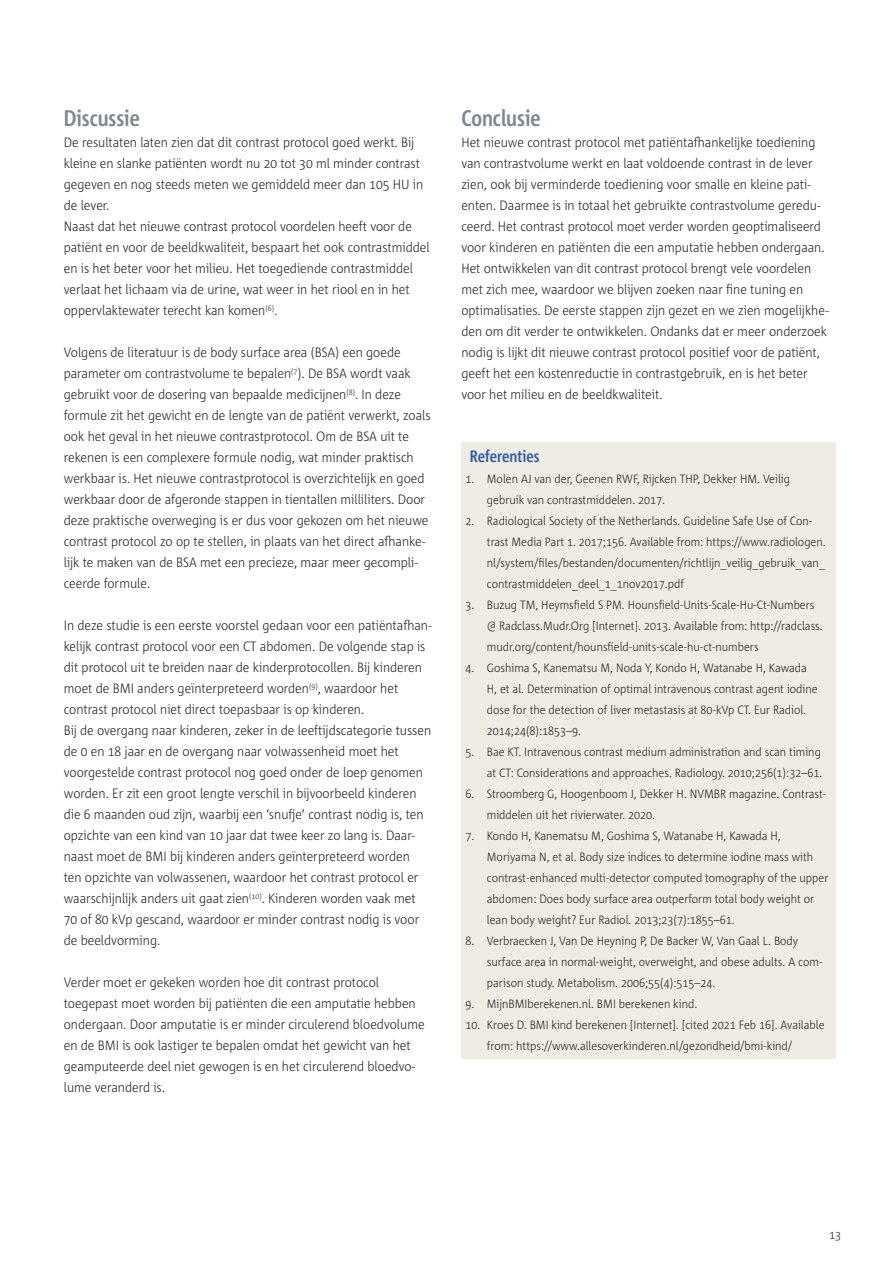
<style>
.page{position:relative;width:893px;height:1263px;background:#fff}
.page>*{position:absolute;margin:0;border:0;box-sizing:border-box;transform-origin:0 0}
.t1{font:700 22.5px "Corpid C1 s Cd";color:#7d8691}
.t2{font:700 16.5px "Corpid C1 s Cd";color:#365caa}
.t3{font:300 13.5px/21px "Corpid C1 s S Cd";color:#231f20}
.t4{font:300 12px/21px "Corpid C1 s S Cd";color:#231f20}
</style>
<div class="page">
<div style="left:461px;top:443px;width:375px;height:29px;background:#efece4"></div>
<div style="left:461px;top:467px;width:375px;height:46px;background:#efece4"></div>
<div style="left:461px;top:509px;width:375px;height:88px;background:#efece4"></div>
<div style="left:461px;top:593px;width:375px;height:67px;background:#efece4"></div>
<div style="left:461px;top:656px;width:375px;height:88px;background:#efece4"></div>
<div style="left:461px;top:740px;width:375px;height:46px;background:#efece4"></div>
<div style="left:461px;top:782px;width:375px;height:46px;background:#efece4"></div>
<div style="left:461px;top:824px;width:375px;height:109px;background:#efece4"></div>
<div style="left:461px;top:929px;width:375px;height:67px;background:#efece4"></div>
<div style="left:461px;top:992px;width:375px;height:25px;background:#efece4"></div>
<div style="left:461px;top:1013px;width:375px;height:46px;background:#efece4"></div>
<h1 class="t1" style="left:64px;top:104px;width:78px">Discussie</h1>
<p class="t3" style="left:64px;top:131px;width:367px">De resultaten laten zien dat dit contrast protocol goed werkt. Bij kleine en slanke patiënten wordt nu 20 tot 30 ml minder contrast gegeven en nog steeds meten we gemiddeld meer dan 105 HU in de lever.<br>Naast dat het nieuwe contrast protocol voordelen heeft voor de patiënt en voor de beeldkwaliteit, bespaart het ook contrastmiddel en is het beter voor het milieu. Het toegediende contrastmiddel verlaat het lichaam via de urine, wat weer in het riool en in het oppervlaktewater terecht kan komen<sup>(6)</sup>.</p>
<p class="t3" style="left:64px;top:341px;width:368px">Volgens de literatuur is de body surface area (BSA) een goede parameter om contrastvolume te bepalen<sup>(7</sup>). De BSA wordt vaak gebruikt voor de dosering van bepaalde medicijnen<sup>(8)</sup>. In deze formule zit het gewicht en de lengte van de patiënt verwerkt, zoals ook het geval in het nieuwe contrastprotocol. Om de BSA uit te rekenen is een complexere formule nodig, wat minder praktisch werkbaar is. Het nieuwe contrastprotocol is overzichtelijk en goed werkbaar door de afgeronde stappen in tientallen milliliters. Door deze praktische overweging is er dus voor gekozen om het nieuwe contrast protocol zo op te stellen, in plaats van het direct afhanke&shy;lijk te maken van de BSA met een precieze, maar meer gecompli&shy;ceerde formule.</p>
<p class="t3" style="left:64px;top:614px;width:369px">In deze studie is een eerste voorstel gedaan voor een patiëntafhan&shy;kelijk contrast protocol voor een CT abdomen. De volgende stap is dit protocol uit te breiden naar de kinderprotocollen. Bij kinderen moet de BMI anders geïnterpreteerd worden<sup>(9)</sup>, waardoor het contrast protocol niet direct toepasbaar is op kinderen.<br>Bij de overgang naar kinderen, zeker in de leeftijdscategorie tussen de 0 en 18 jaar en de overgang naar volwassenheid moet het voorgestelde contrast protocol nog goed onder de loep genomen worden. Er zit een groot lengte verschil in bijvoorbeeld kinderen die 6 maanden oud zijn, waarbij een ‘snufje’ contrast nodig is, ten opzichte van een kind van 10 jaar dat twee keer zo lang is. Daar&shy;naast moet de BMI bij kinderen anders geïnterpreteerd worden<br>ten opzichte van volwassenen, waardoor het contrast protocol er waarschijnlijk anders uit gaat zien<sup>(10)</sup>. Kinderen worden vaak met 70 of 80 kVp gescand, waardoor er minder contrast nodig is voor de beeldvorming.</p>
<p class="t3" style="left:64px;top:971px;width:362px">Verder moet er gekeken worden hoe dit contrast protocol toegepast moet worden bij patiënten die een amputatie hebben ondergaan. Door amputatie is er minder circulerend bloedvolume en de BMI is ook lastiger te bepalen omdat het gewicht van het geamputeerde deel niet gewogen is en het circulerend bloedvo&shy;lume veranderd is.</p>
<h1 class="t1" style="left:461px;top:104px;width:81px">Conclusie</h1>
<p class="t3" style="left:461px;top:131px;width:369px">Het nieuwe contrast protocol met patiëntafhankelijke toediening van contrastvolume werkt en laat voldoende contrast in de lever zien, ook bij verminderde toediening voor smalle en kleine pati&shy;ënten. Daarmee is in totaal het gebruikte contrastvolume geredu&shy;ceerd. Het contrast protocol moet verder worden geoptimaliseerd voor kinderen en patiënten die een amputatie hebben ondergaan.<br>Het ontwikkelen van dit contrast protocol brengt vele voordelen met zich mee, waardoor we blijven zoeken naar fine tuning en optimalisaties. De eerste stappen zijn gezet en we zien mogelijkhe&shy;den om dit verder te ontwikkelen. Ondanks dat er meer onderzoek nodig is lijkt dit nieuwe contrast protocol positief voor de patiënt, geeft het een kostenreductie in contrastgebruik, en is het beter voor het milieu en de beeldkwaliteit.</p>
<p class="t2" style="left:470px;top:446px;width:71px">Referenties</p>
<p class="t4" style="left:487px;top:468px;width:305px;text-indent:-21px">1. Molen AJ van der, Geenen RWF, Rijcken THP, Dekker HM. Veilig gebruik van contrastmiddelen. 2017.</p>
<p class="t4" style="left:487px;top:510px;width:340px;text-indent:-21px">2. Radiological Society of the Netherlands. Guideline Safe Use of Con&shy;trast Media Part 1. 2017;156. Available from: https://www.radiologen. nl/system/files/bestanden/documenten/richtlijn_veilig_gebruik_van_ contrastmiddelen_deel_1_1nov2017.pdf</p>
<p class="t4" style="left:487px;top:594px;width:337px;text-indent:-21px">3. Buzug TM, Heymsfield S PM. Hounsfield-Units-Scale-Hu-Ct-Numbers @ Radclass.Mudr.Org [Internet]. 2013. Available from: http://radclass. mudr.org/content/hounsfield-units-scale-hu-ct-numbers</p>
<p class="t4" style="left:487px;top:657px;width:332px;text-indent:-21px">4. Goshima S, Kanematsu M, Noda Y, Kondo H, Watanabe H, Kawada H, et al. Determination of optimal intravenous contrast agent iodine dose for the detection of liver metastasis at 80-kVp CT. Eur Radiol.<br>2014;24(8):1853–9.</p>
<p class="t4" style="left:466px;top:741px;width:358px;text-align:right">5. Bae KT. Intravenous contrast medium administration and scan timing at CT: Considerations and approaches. Radiology. 2010;256(1):32–61.</p>
<p class="t4" style="left:487px;top:783px;width:341px;text-indent:-21px">6. Stroomberg G, Hoogenboom J, Dekker H. NVMBR magazine. Contrast&shy;middelen uit het rivierwater. 2020.</p>
<p class="t4" style="left:487px;top:825px;width:343px;text-indent:-21px">7. Kondo H, Kanematsu M, Goshima S, Watanabe H, Kawada H, Moriyama N, et al. Body size indices to determine iodine mass with contrast-enhanced multi-detector computed tomography of the upper abdomen: Does body surface area outperform total body weight or lean body weight? Eur Radiol. 2013;23(7):1855–61.</p>
<p class="t4" style="left:487px;top:930px;width:337px;text-indent:-21px">8. Verbraecken J, Van De Heyning P, De Backer W, Van Gaal L. Body surface area in normal-weight, overweight, and obese adults. A com&shy;parison study. Metabolism. 2006;55(4):515–24.</p>
<p class="t4" style="left:466px;top:993px;width:233px">9. MijnBMIberekenen.nl. BMI berekenen kind.</p>
<p class="t4" style="left:487px;top:1014px;width:339px;text-indent:-21px">10. Kroes D. BMI kind berekenen [Internet]. [cited 2021 Feb 16]. Available from: https://www.allesoverkinderen.nl/gezondheid/bmi-kind/</p>
<p class="t4" style="left:829px;top:1224px;width:13px">13</p>
</div>
